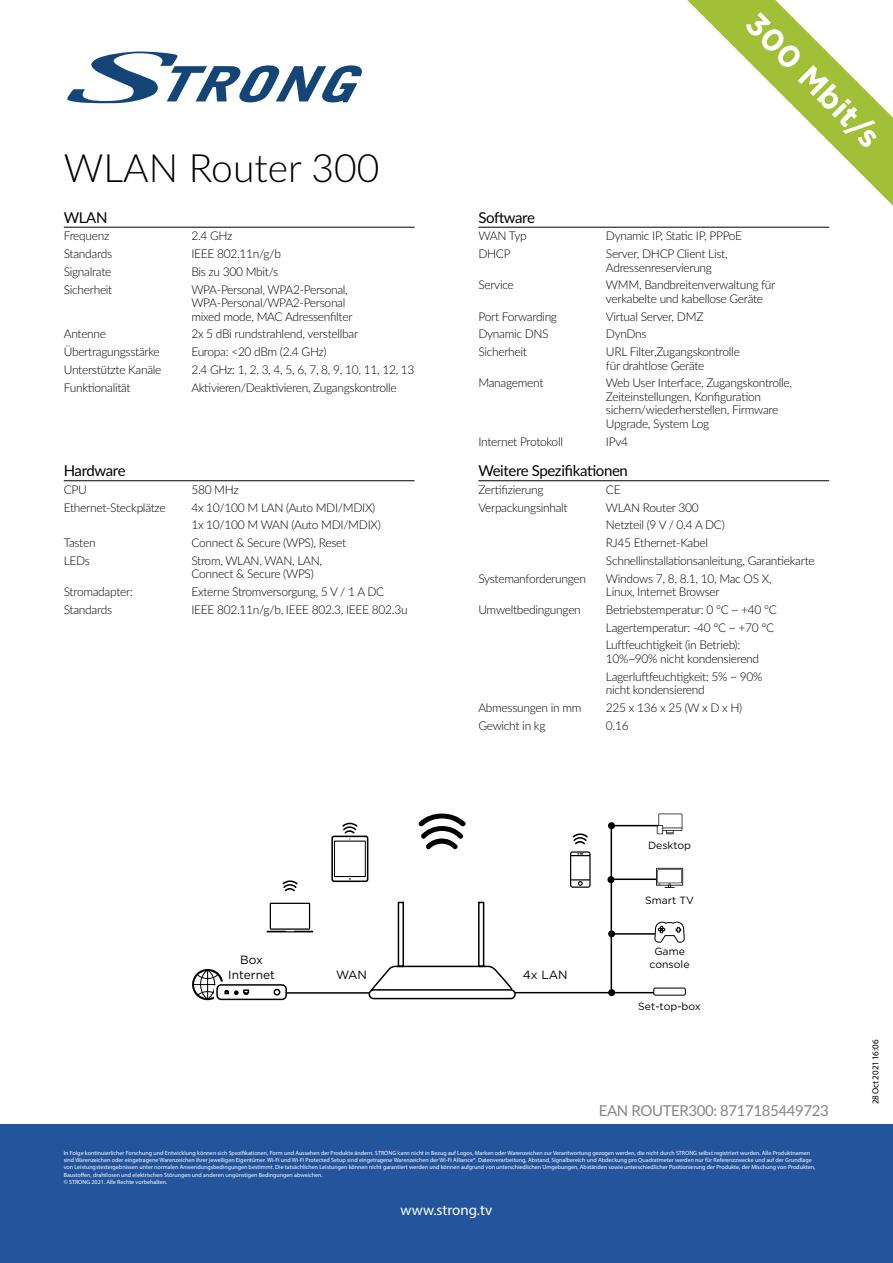
<style>
.page{position:relative;width:893px;height:1263px;background:#fff}
.page>*{position:absolute;margin:0;border:0;box-sizing:border-box;transform-origin:0 0}
.t1{font:300 39px "Lato";color:#000}
.t2{font:15px "Lato";letter-spacing:-.025em;color:#000}
.t3{font:15px "Lato";letter-spacing:-.025em;color:#868685}
.t4{font:15px "Myriad Pro";color:#fff}
.t5{font:300 12px/13.5px "Lato";letter-spacing:-.025em;color:#000}
.t6{font:12px/14.4px "Gotham";color:#000;text-align:center}
.t7{font:10.5px/12.6px "Gotham";color:#000;text-align:center}
.t8{font:9px "Myriad Pro";color:#000}
.t9{font:6px/7.2px "Myriad Pro";color:#fff}
</style>
<div class="page">
<svg style="left:67px;top:52px;width:295px;height:52px"></svg>
<svg style="left:666px;top:0;width:227px;height:227px"></svg>
<svg style="left:746px;top:12px;width:130px;height:136px"></svg>
<div style="left:0;top:1124px;width:893px;height:139px;background:#24549c"></div>
<svg style="left:331px;top:823px;width:37px;height:59px"></svg>
<svg style="left:267px;top:903px;width:46px;height:29px"></svg>
<svg style="left:283px;top:880px;width:15px;height:11px"></svg>
<svg style="left:570px;top:851px;width:21px;height:37px"></svg>
<svg style="left:573px;top:833px;width:15px;height:11px"></svg>
<hr style="left:611px;top:826px;width:1px;height:166px;background:#000">
<hr style="left:515px;top:992px;width:139px;height:1px;background:#000">
<hr style="left:611px;top:933px;width:44px;height:2px;background:#000">
<hr style="left:611px;top:825px;width:47px;height:1px;background:#000">
<hr style="left:287px;top:992px;width:82px;height:2px;background:#000">
<hr style="left:610px;top:878px;width:46px;height:2px;background:#000">
<svg style="left:419px;top:813px;width:47px;height:36px"></svg>
<div style="left:653px;top:987px;width:33px;height:9px;border:1px solid #000;border-radius:2px"></div>
<div style="left:608px;top:822px;width:7px;height:7px;background:#000;border-radius:50%"></div>
<div style="left:607px;top:876px;width:7px;height:7px;background:#000;border-radius:50%"></div>
<svg style="left:654px;top:921px;width:31px;height:22px"></svg>
<div style="left:608px;top:989px;width:7px;height:7px;background:#000;border-radius:50%"></div>
<svg style="left:657px;top:813px;width:25px;height:21px"></svg>
<svg style="left:656px;top:868px;width:27px;height:20px"></svg>
<div style="left:608px;top:930px;width:7px;height:7px;background:#000;border-radius:50%"></div>
<svg style="left:192px;top:969px;width:96px;height:32px"></svg>
<svg style="left:368px;top:901px;width:148px;height:99px"></svg>
<hr style="left:64px;top:227px;width:351px;height:1px;background:#000">
<hr style="left:64px;top:480px;width:351px;height:1px;background:#000">
<hr style="left:478px;top:227px;width:351px;height:1px;background:#000">
<hr style="left:478px;top:480px;width:351px;height:1px;background:#000">
<h1 class="t1" style="left:64px;top:152px;width:317px">WLAN Router 300</h1>
<p class="t2" style="left:64px;top:212px;width:45px">WLAN</p>
<p class="t5" style="left:64px;top:229px;width:47px">Frequenz</p>
<p class="t5" style="left:191px;top:229px;width:43px">2.4 GHz</p>
<p class="t5" style="left:64px;top:247px;width:50px">Standards</p>
<p class="t5" style="left:191px;top:247px;width:91px">IEEE 802.11n/g/b</p>
<p class="t5" style="left:64px;top:266px;width:49px">Signalrate</p>
<p class="t5" style="left:191px;top:266px;width:89px">Bis zu 300 Mbit/s</p>
<p class="t5" style="left:64px;top:283px;width:50px">Sicherheit</p>
<p class="t5" style="left:191px;top:283px;width:163px">WPA-Personal, WPA2-Personal,<br>WPA-Personal/WPA2-Personal mixed mode, MAC Adressenfilter</p>
<p class="t5" style="left:64px;top:327px;width:44px">Antenne</p>
<p class="t5" style="left:191px;top:327px;width:168px">2x 5 dBi rundstrahlend, verstellbar</p>
<p class="t5" style="left:64px;top:345px;width:97px">Übertragungsstärke</p>
<p class="t5" style="left:191px;top:345px;width:137px">Europa: &lt;20 dBm (2.4 GHz)</p>
<p class="t5" style="left:64px;top:362px;width:99px">Unterstützte Kanäle</p>
<p class="t5" style="left:191px;top:362px;width:225px">2.4 GHz: 1, 2, 3, 4, 5, 6, 7, 8, 9, 10, 11, 12, 13</p>
<p class="t5" style="left:64px;top:380px;width:68px">Funktionalität</p>
<p class="t5" style="left:191px;top:380px;width:207px">Aktivieren/Deaktivieren, Zugangskontrolle</p>
<p class="t2" style="left:64px;top:465px;width:63px">Hardware</p>
<p class="t5" style="left:64px;top:482px;width:25px">CPU</p>
<p class="t5" style="left:191px;top:482px;width:49px">580 MHz</p>
<p class="t5" style="left:64px;top:500px;width:103px">Ethernet-Steckplätze</p>
<p class="t5" style="left:191px;top:498px;width:191px;line-height:17.7px">4x 10/100 M LAN (Auto MDI/MDIX)<br>1x 10/100 M WAN (Auto MDI/MDIX)</p>
<p class="t5" style="left:64px;top:537px;width:33px">Tasten</p>
<p class="t5" style="left:191px;top:537px;width:156px">Connect &amp; Secure (WPS), Reset</p>
<p class="t5" style="left:64px;top:555px;width:28px">LEDs</p>
<p class="t5" style="left:191px;top:555px;width:132px">Strom, WLAN, WAN, LAN,<br>Connect &amp; Secure (WPS)</p>
<p class="t5" style="left:64px;top:585px;width:71px">Stromadapter:</p>
<p class="t5" style="left:191px;top:585px;width:195px">Externe Stromversorgung, 5 V / 1 A DC</p>
<p class="t5" style="left:64px;top:602px;width:50px">Standards</p>
<p class="t5" style="left:191px;top:602px;width:218px">IEEE 802.11n/g/b, IEEE 802.3, IEEE 802.3u</p>
<p class="t2" style="left:478px;top:206px;width:58px">Software</p>
<p class="t5" style="left:478px;top:229px;width:50px">WAN Typ</p>
<p class="t5" style="left:606px;top:229px;width:138px">Dynamic IP, Static IP, PPPoE</p>
<p class="t5" style="left:478px;top:247px;width:34px">DHCP</p>
<p class="t5" style="left:606px;top:247px;width:123px">Server, DHCP Client List,<br>Adressenreservierung</p>
<p class="t5" style="left:478px;top:278px;width:37px">Service</p>
<p class="t5" style="left:606px;top:278px;width:171px">WMM, Bandbreitenverwaltung für verkabelte und kabellose Geräte</p>
<p class="t5" style="left:478px;top:309px;width:80px">Port Forwarding</p>
<p class="t5" style="left:606px;top:309px;width:99px">Virtual Server, DMZ</p>
<p class="t5" style="left:478px;top:328px;width:72px">Dynamic DNS</p>
<p class="t5" style="left:606px;top:328px;width:42px">DynDns</p>
<p class="t5" style="left:478px;top:345px;width:50px">Sicherheit</p>
<p class="t5" style="left:606px;top:345px;width:135px">URL Filter,Zugangskontrolle für drahtlose Geräte</p>
<p class="t5" style="left:478px;top:377px;width:67px">Management</p>
<p class="t5" style="left:606px;top:377px;width:188px">Web User Interface, Zugangskontrolle, Zeiteinstellungen, Konfiguration sichern/wiederherstellen, Firmware Upgrade, System Log</p>
<p class="t5" style="left:478px;top:434px;width:86px">Internet Protokoll</p>
<p class="t5" style="left:606px;top:434px;width:24px">IPv4</p>
<p class="t2" style="left:478px;top:460px;width:151px">Weitere Spezifikationen</p>
<p class="t5" style="left:478px;top:482px;width:67px">Zertifizierung</p>
<p class="t5" style="left:606px;top:482px;width:16px">CE</p>
<p class="t5" style="left:478px;top:501px;width:91px">Verpackungsinhalt</p>
<p class="t5" style="left:606px;top:499px;width:210px;line-height:17.7px">WLAN Router 300<br>Netzteil (9 V / 0.4 A DC)<br>RJ45 Ethernet-Kabel<br>Schnellinstallationsanleitung, Garantiekarte</p>
<p class="t5" style="left:478px;top:571px;width:109px">Systemanforderungen</p>
<p class="t5" style="left:606px;top:571px;width:167px">Windows 7, 8, 8.1, 10, Mac OS X,<br>Linux, Internet Browser</p>
<p class="t5" style="left:478px;top:604px;width:104px">Umweltbedingungen</p>
<p class="t5" style="left:606px;top:601px;width:172px;line-height:17.7px">Betriebstemperatur: 0 °C ~ +40 °C<br>Lagertemperatur: -40 °C ~ +70 °C<br>Luftfeuchtigkeit (in Betrieb):</p>
<p class="t5" style="left:606px;top:649px;width:158px;line-height:17.7px">10%~90% nicht kondensierend<br>Lagerluftfeuchtigkeit: 5% ~ 90%</p>
<p class="t5" style="left:606px;top:684px;width:100px">nicht kondensierend</p>
<p class="t5" style="left:478px;top:700px;width:104px">Abmessungen in mm</p>
<p class="t5" style="left:606px;top:700px;width:138px">225 x 136 x 25 (W x D x H)</p>
<p class="t5" style="left:478px;top:718px;width:69px">Gewicht in kg</p>
<p class="t5" style="left:606px;top:718px;width:24px">0.16</p>
<p class="t7" style="left:648px;top:840px;width:45px">Desktop</p>
<p class="t7" style="left:645px;top:894px;width:50px">Smart TV</p>
<p class="t6" style="left:228px;top:953px;width:48px">Box<br>Internet</p>
<p class="t6" style="left:336px;top:968px;width:33px">WAN</p>
<p class="t6" style="left:523px;top:968px;width:46px">4x LAN</p>
<p class="t7" style="left:650px;top:945px;width:41px">Game console</p>
<p class="t7" style="left:638px;top:1001px;width:64px">Set-top-box</p>
<p class="t3" style="left:599px;top:1105px;width:231px">EAN ROUTER300: 8717185449723</p>
<p class="t9" style="left:64px;top:1150px;width:753px">In Folge kontinuierlicher Forschung und Entwicklung können sich Spezifikationen, Form und Aussehen der Produkte ändern. STRONG kann nicht in Bezug auf Logos, Marken oder Warenzeichen zur Verantwortung gezogen werden, die nicht durch STRONG selbst registriert wurden. Alle Produktnamen sind Warenzeichen oder eingetragene Warenzeichen ihrer jeweiligen Eigentümer. Wi-Fi und Wi-Fi Protected Setup sind eingetragene Warenzeichen der Wi-Fi Alliance®. Datenverarbeitung, Abstand, Signalbereich und Abdeckung pro Quadratmeter werden nur für Referenzzwecke und auf der Grundlage von Leistungstestergebnissen unter normalen Anwendungsbedingungen bestimmt. Die tatsächlichen Leistungen können nicht garantiert werden und können aufgrund von unterschiedlichen Umgebungen, Abständen sowie unterschiedlicher Positionierung der Produkte, der Mischung von Produkten, Baustoffen, drahtlosen und elektrischen Störungen und anderen ungünstigen Bedingungen abweichen.<br>© STRONG 2021. Alle Rechte vorbehalten.</p>
<p class="t4" style="left:401px;top:1204px;width:93px">www.strong.tv</p>
<p class="t8" style="left:872px;top:1104px;width:66px;rotate:-90deg">28 Oct 2021 16:06</p>
</div>
